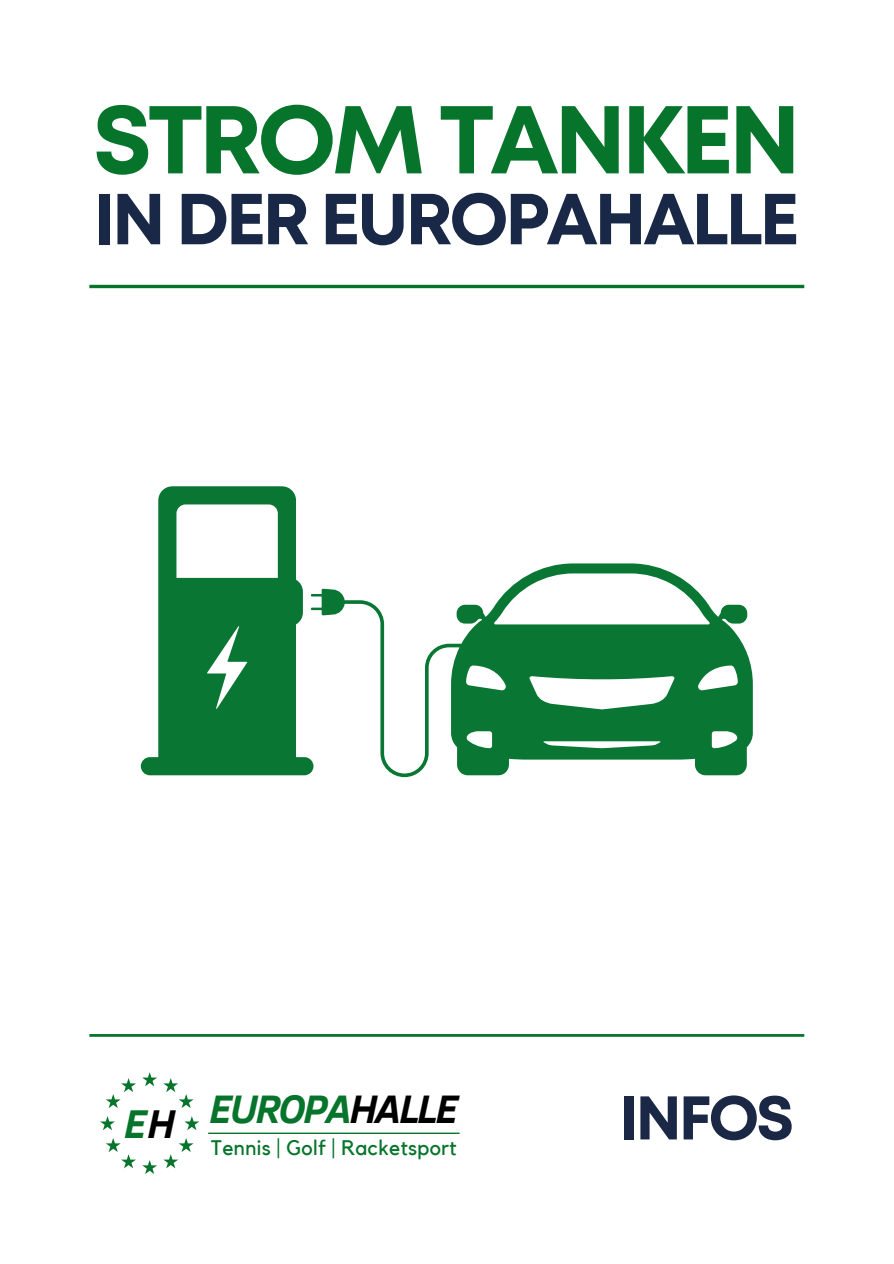
<style>
.page{position:relative;width:894px;height:1264px;background:#fff}
.page>*{position:absolute;margin:0;border:0;box-sizing:border-box;transform-origin:0 0}
.t1{font:700 96px "Mont";letter-spacing:-.05em;color:#06742b}
.t2{font:700 72px "Mont";letter-spacing:-.05em;color:#192846}
.t3{font:700 61.5px "Mont";letter-spacing:-.05em;color:#1a2845}
.t4{font:italic 700 41.25px "Clear Sans";color:#06742b}
.t5{font:italic 700 40.8px "Clear Sans";letter-spacing:-.05em;color:#06742b}
.t6{font:21px "Kollektif";letter-spacing:.015em;color:#06742b}
.s1{color:#000}
</style>
<div class="page">
<hr style="left:208px;top:1132px;width:251px;height:1px;background:#06742b">
<svg style="left:106px;top:1078px;width:30px;height:30px"></svg>
<svg style="left:100px;top:1116px;width:15px;height:14px"></svg>
<svg style="left:142px;top:1072px;width:15px;height:14px"></svg>
<svg style="left:142px;top:1160px;width:15px;height:14px"></svg>
<svg style="left:106px;top:1138px;width:30px;height:30px"></svg>
<svg style="left:163px;top:1078px;width:30px;height:30px"></svg>
<svg style="left:184px;top:1116px;width:15px;height:14px"></svg>
<svg style="left:163px;top:1138px;width:30px;height:30px"></svg>
<hr style="left:89px;top:1034px;width:715px;height:2px;background:#06742b">
<svg style="left:141px;top:486px;width:170px;height:289px;fill:#097634"></svg>
<svg style="left:311px;top:563px;width:441px;height:214px"></svg>
<hr style="left:89px;top:285px;width:715px;height:3px;background:#06742b">
<h3 class="t1" style="left:93px;top:104px;width:709px">STROM TANKEN</h3>
<h3 class="t2" style="left:93px;top:192px;width:708px">IN DER EUROPAHALLE</h3>
<p class="t4" style="left:124px;top:1093px;width:53px">E<span class="s1">H</span></p>
<h1 class="t5" style="left:209px;top:1079px;width:250px">EUROPA<span class="s1">HALLE</span></h1>
<p class="t6" style="left:211px;top:1138px;width:247px">Tennis | Golf | Racketsport</p>
<h3 class="t3" style="left:619px;top:1094px;width:176px">INFOS</h3>
</div>
